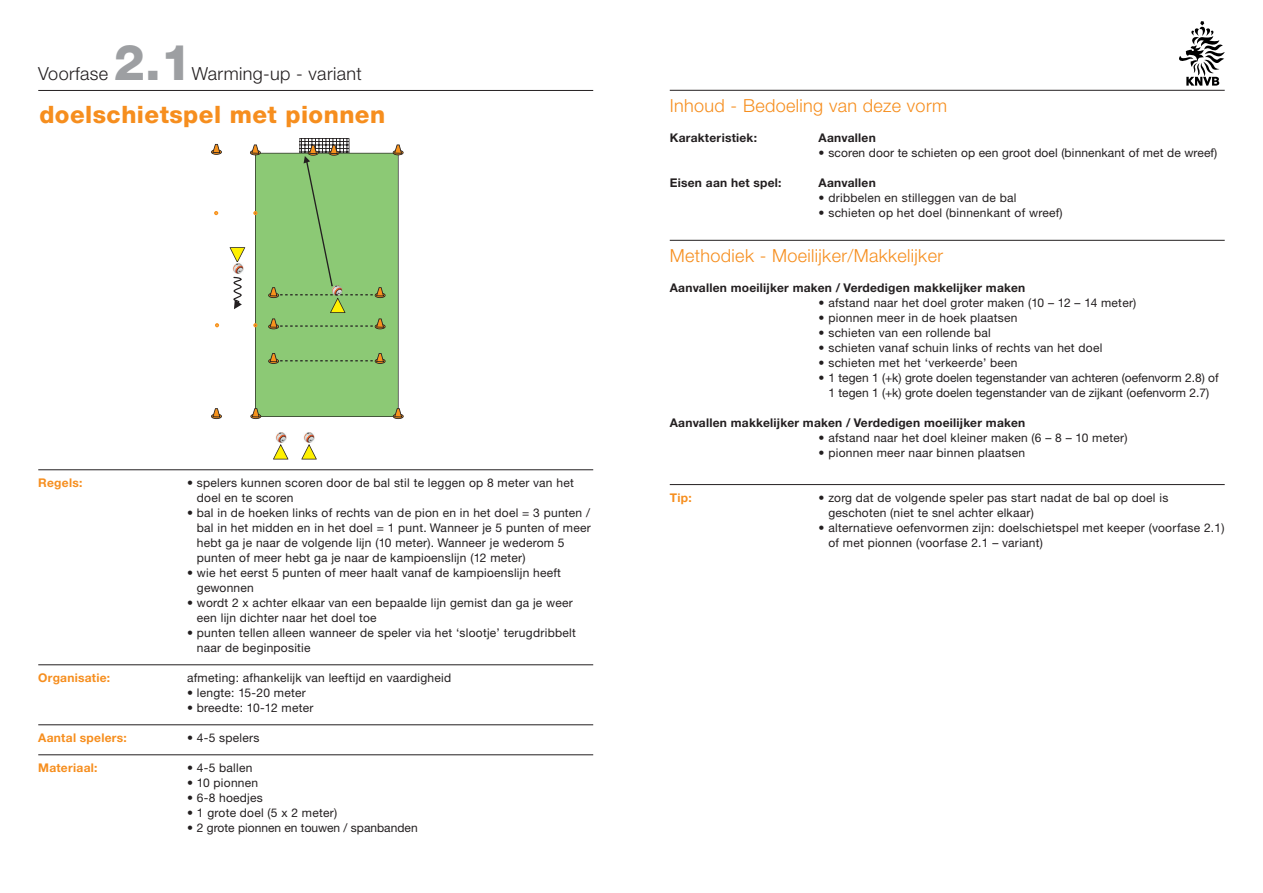
<style>
.page{position:relative;width:1263px;height:893px;background:#fff}
.page>*{position:absolute;margin:0;border:0;box-sizing:border-box;transform-origin:0 0}
.t1{font:800 49.5px "Helvetica Neue";color:#9d9fa2}
.t2{font:800 24px "Helvetica Neue";letter-spacing:.02em;color:#f68e1e}
.t3{font:300 18px "Helvetica Neue";letter-spacing:.02em;color:#f68e1e}
.t4{font:300 18px "Helvetica Neue";letter-spacing:.02em;color:#231f20}
.t5{font:12px/15px "Helvetica Neue CE";letter-spacing:.02em;color:#231f20}
.t6{font:12px/15px "Helvetica Neue CE";color:#231f20;text-align:center}
.t7{font:700 12px "Helvetica Neue CE";letter-spacing:.02em;color:#231f20}
.t8{font:700 12px "Helvetica Neue CE";letter-spacing:.02em;color:#f68e1e}
.s1{font-weight:700}
</style>
<div class="page">
<svg style="left:1179px;top:21px;width:46px;height:65px"></svg>
<hr style="left:670px;top:90px;width:555px;height:1px;background:#231f20">
<hr style="left:670px;top:240px;width:555px;height:1px;background:#231f20">
<hr style="left:670px;top:484px;width:555px;height:1px;background:#231f20">
<hr style="left:38px;top:469px;width:555px;height:1px;background:#231f20">
<hr style="left:38px;top:664px;width:555px;height:1px;background:#231f20">
<hr style="left:38px;top:724px;width:555px;height:1px;background:#231f20">
<hr style="left:38px;top:754px;width:555px;height:1px;background:#231f20">
<hr style="left:38px;top:90px;width:555px;height:1px;background:#231f20">
<svg style="left:211px;top:408px;width:11px;height:11px"></svg>
<svg style="left:211px;top:144px;width:11px;height:11px"></svg>
<svg style="left:214px;top:211px;width:4px;height:4px"></svg>
<svg style="left:215px;top:323px;width:4px;height:4px"></svg>
<svg style="left:301px;top:432px;width:16px;height:27px"></svg>
<svg style="left:273px;top:432px;width:15px;height:27px"></svg>
<svg style="left:230px;top:138px;width:174px;height:281px"></svg>
<h1 class="t1" style="left:114px;top:33px;width:80px">2.1</h1>
<h3 class="t4" style="left:38px;top:62px;width:71px">Voorfase</h3>
<h3 class="t4" style="left:192px;top:62px;width:171px">Warming-up - variant</h3>
<h2 class="t2" style="left:39px;top:100px;width:347px">doelschietspel met pionnen</h2>
<p class="t8" style="left:38px;top:475px;width:46px">Regels:</p>
<p class="t5" style="left:197px;top:475px;width:378px;text-indent:-10px">• spelers kunnen scoren door de bal stil te leggen op 8 meter van het doel en te scoren</p>
<p class="t5" style="left:197px;top:505px;width:395px;text-indent:-10px">• bal in de hoeken links of rechts van de pion en in het doel = 3 punten / bal in het midden en in het doel = 1 punt. Wanneer je 5 punten of meer hebt ga je naar de volgende lijn (10 meter). Wanneer je wederom 5 punten of meer hebt ga je naar de kampioenslijn (12 meter)</p>
<p class="t5" style="left:197px;top:565px;width:366px;text-indent:-10px">• wie het eerst 5 punten of meer haalt vanaf de kampioenslijn heeft gewonnen</p>
<p class="t5" style="left:197px;top:595px;width:377px;text-indent:-10px">• wordt 2 x achter elkaar van een bepaalde lijn gemist dan ga je weer een lijn dichter naar het doel toe</p>
<p class="t5" style="left:197px;top:625px;width:380px;text-indent:-10px">• punten tellen alleen wanneer de speler via het ‘slootje’ terugdribbelt naar de beginpositie</p>
<p class="t8" style="left:38px;top:670px;width:73px">Organisatie:</p>
<p class="t5" style="left:187px;top:670px;width:265px">afmeting: afhankelijk van leeftijd en vaardigheid</p>
<p class="t5" style="left:187px;top:685px;width:120px">• lengte: 15-20 meter</p>
<p class="t5" style="left:187px;top:700px;width:128px">• breedte: 10-12 meter</p>
<p class="t8" style="left:38px;top:730px;width:90px">Aantal spelers:</p>
<p class="t5" style="left:187px;top:730px;width:74px">• 4-5 spelers</p>
<p class="t8" style="left:38px;top:760px;width:61px">Materiaal:</p>
<p class="t5" style="left:187px;top:760px;width:67px">• 4-5 ballen</p>
<p class="t5" style="left:187px;top:775px;width:73px">• 10 pionnen</p>
<p class="t5" style="left:187px;top:790px;width:77px">• 6-8 hoedjes</p>
<p class="t5" style="left:187px;top:805px;width:152px">• 1 grote doel (5 x 2 meter)</p>
<p class="t6" style="left:187px;top:820px;width:232px">• 2 grote pionnen en touwen / spanbanden</p>
<h3 class="t3" style="left:670px;top:95px;width:279px">Inhoud - Bedoeling van deze vorm</h3>
<p class="t7" style="left:670px;top:130px;width:89px">Karakteristiek:</p>
<p class="t7" style="left:819px;top:130px;width:59px">Aanvallen</p>
<p class="t5" style="left:819px;top:145px;width:400px">• scoren door te schieten op een groot doel (binnenkant of met de wreef)</p>
<p class="t7" style="left:670px;top:175px;width:113px">Eisen aan het spel:</p>
<p class="t7" style="left:819px;top:175px;width:59px">Aanvallen</p>
<p class="t5" style="left:819px;top:190px;width:199px">• dribbelen en stilleggen van de bal</p>
<p class="t5" style="left:819px;top:205px;width:246px">• schieten op het doel (binnenkant of wreef)</p>
<h3 class="t3" style="left:670px;top:245px;width:275px">Methodiek - Moeilijker/Makkelijker</h3>
<p class="t7" style="left:670px;top:280px;width:357px">Aanvallen moeilijker maken / Verdedigen makkelijker maken</p>
<p class="t5" style="left:819px;top:295px;width:319px">• afstand naar het doel groter maken (10 – 12 – 14 meter)</p>
<p class="t5" style="left:819px;top:310px;width:200px">• pionnen meer in de hoek plaatsen</p>
<p class="t5" style="left:819px;top:325px;width:174px">• schieten van een rollende bal</p>
<p class="t5" style="left:819px;top:340px;width:285px">• schieten vanaf schuin links of rechts van het doel</p>
<p class="t5" style="left:819px;top:355px;width:200px">• schieten met het ‘verkeerde’ been</p>
<p class="t6" style="left:819px;top:370px;width:401px">• 1 tegen 1 (+k) grote doelen tegenstander van achteren (oefenvorm 2.8) of<br>1 tegen 1 (+k) grote doelen tegenstander van de zijkant (oefenvorm 2.7)</p>
<p class="t7" style="left:670px;top:415px;width:357px">Aanvallen makkelijker maken / Verdedigen moeilijker maken</p>
<p class="t5" style="left:819px;top:430px;width:310px">• afstand naar het doel kleiner maken (6 – 8 – 10 meter)</p>
<p class="t5" style="left:819px;top:445px;width:208px">• pionnen meer naar binnen plaatsen</p>
<p class="t8" style="left:670px;top:490px;width:24px">Tip:</p>
<p class="t5" style="left:828px;top:490px;width:341px;text-indent:-10px"><span class="s1">•</span> zorg dat de volgende speler pas start nadat de bal op doel is geschoten (niet te snel achter elkaar)</p>
<p class="t5" style="left:828px;top:520px;width:398px;text-indent:-10px"><span class="s1">•</span> alternatieve oefenvormen zijn: doelschietspel met keeper (voorfase 2.1) of met pionnen (voorfase 2.1 – variant)</p>
</div>
